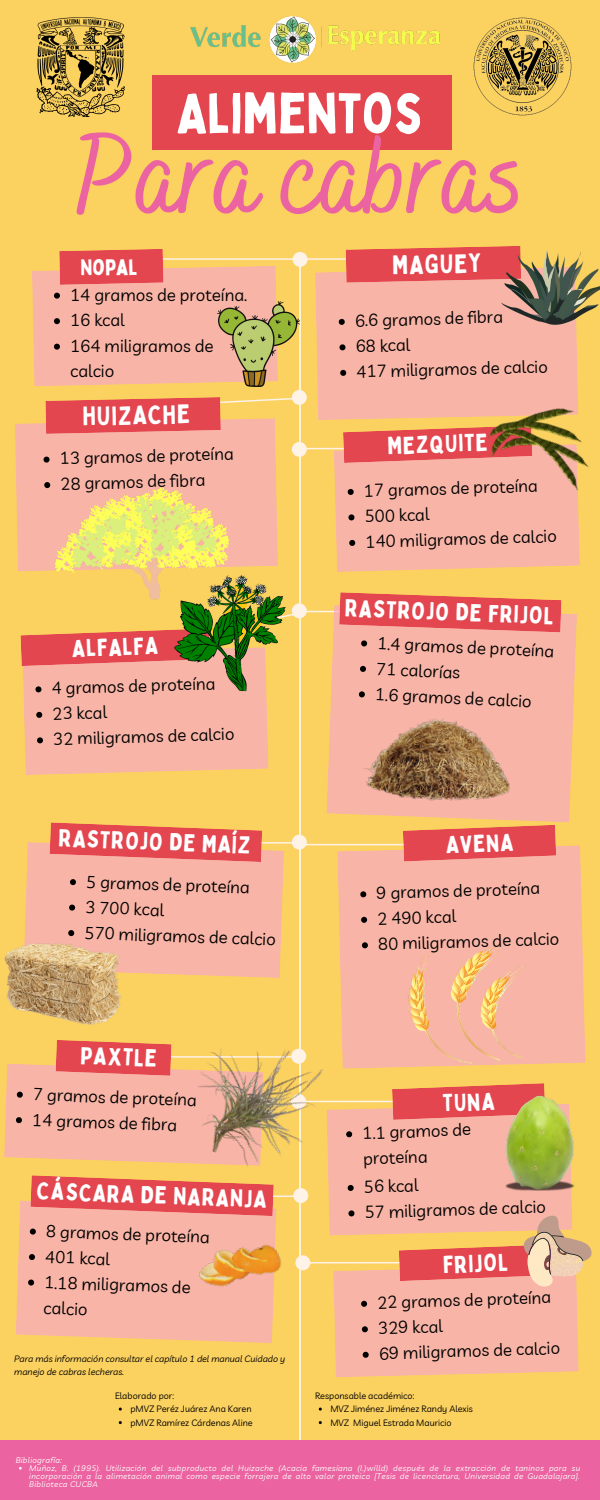
<style>
.page{position:relative;width:600px;height:1500px;background:#fbd160}
.page>*{position:absolute;margin:0;border:0;box-sizing:border-box;transform-origin:0 0}
.t1{font:500 113.5px "Bakerie Smooth";color:#eb63a0}
.t2{font:56px "Bobby Jones";color:#fff}
.t3{font:26px "Bobby Jones";color:#fff}
.t4{font:24px "Bobby Jones";color:#fff}
.t5{font:22px "Bobby Jones";color:#fff}
.t6{font:17px/25.5px "Livvic";color:#000}
.t7{font:9px "Livvic";color:#000}
.t8{font:italic 9px/13.5px "Livvic";color:#000}
.t9{font:italic 8px/8px "Livvic";letter-spacing:.04em;color:#fff;text-align:justify}
</style>
<div class="page">
<hr style="left:157px;top:258px;width:204px;height:2px;background:#fff2e7">
<hr style="left:300px;top:448px;width:86px;height:1px;background:#fff2e7">
<hr style="left:299px;top:258px;width:2px;height:1182px;background:#fff">
<hr style="left:293px;top:844px;width:156px;height:1px;background:#fff2e7">
<hr style="left:302px;top:611px;width:135px;height:1px;background:#fff2e7">
<svg style="left:337px;top:845px;width:249px;height:224px;background:#f8b6a0"></svg>
<div style="left:292px;top:603px;width:15px;height:15px;background:#fff2e7;border-radius:50%"></div>
<div style="left:293px;top:252px;width:15px;height:15px;background:#fff2e7;border-radius:50%"></div>
<div style="left:0;top:1440px;width:600px;height:60px;background:#eb63a0"></div>
<svg style="left:326px;top:605px;width:251px;height:218px;background:#f8b6a0"></svg>
<svg style="left:339px;top:592px;width:222px;height:40px;background:#e8605a"></svg>
<svg style="left:403px;top:825px;width:153px;height:36px;background:#e75a57"></svg>
<div style="left:152px;top:75px;width:300px;height:75px;background:#e44650"></div>
<svg style="left:32px;top:249px;width:246px;height:137px;background:#f5a993"></svg>
<img style="left:217px;top:301px;width:82px;height:86px">
<div style="left:315px;top:272px;width:263px;height:148px;background:#f8b4a6"></div>
<svg style="left:346px;top:246px;width:150px;height:37px;background:#e65456"></svg>
<svg style="left:339px;top:319px;width:6px;height:6px"></svg>
<svg style="left:339px;top:344px;width:7px;height:6px"></svg>
<svg style="left:340px;top:370px;width:6px;height:6px"></svg>
<svg style="left:334px;top:427px;width:246px;height:145px;background:#f4a593"></svg>
<img style="left:496px;top:246px;width:104px;height:97px">
<div style="left:15px;top:423px;width:263px;height:148px;background:#f8b4a6"></div>
<svg style="left:45px;top:397px;width:258px;height:37px"></svg>
<svg style="left:43px;top:457px;width:7px;height:6px"></svg>
<svg style="left:44px;top:482px;width:6px;height:6px"></svg>
<img style="left:53px;top:484px;width:176px;height:115px">
<img style="left:474px;top:373px;width:115px;height:138px">
<svg style="left:21px;top:610px;width:286px;height:165px"></svg>
<img style="left:171px;top:569px;width:119px;height:130px">
<hr style="left:114px;top:842px;width:179px;height:2px;background:#fff2e7">
<svg style="left:24px;top:822px;width:260px;height:156px;background:#f3a290"></svg>
<img style="left:400px;top:941px;width:146px;height:123px">
<svg style="left:4px;top:1040px;width:167px;height:123px;background:#f4a38e"></svg>
<img style="left:473px;top:17px;width:99px;height:99px">
<img style="left:36px;top:17px;width:89px;height:99px">
<img style="left:190px;top:16px;width:132px;height:46px">
<img style="left:328px;top:25px;width:112px;height:26px">
<img style="left:4px;top:941px;width:120px;height:84px">
<img style="left:353px;top:703px;width:170px;height:119px">
<div style="left:292px;top:390px;width:15px;height:15px;background:#fff2e7;border-radius:50%"></div>
<div style="left:292px;top:442px;width:15px;height:15px;background:#fff2e7;border-radius:50%"></div>
<div style="left:292px;top:835px;width:15px;height:15px;background:#fff2e7;border-radius:50%"></div>
<img style="left:171px;top:1020px;width:155px;height:163px">
<div style="left:16px;top:1200px;width:261px;height:143px;background:#f8b4a6"></div>
<hr style="left:148px;top:1196px;width:147px;height:1px;background:#fff2e7">
<svg style="left:30px;top:1175px;width:244px;height:41px;background:#e9645c"></svg>
<svg style="left:30px;top:1228px;width:6px;height:7px"></svg>
<svg style="left:29px;top:1254px;width:6px;height:6px"></svg>
<svg style="left:28px;top:1279px;width:6px;height:7px"></svg>
<img style="left:190px;top:1234px;width:92px;height:60px">
<hr style="left:306px;top:1262px;width:147px;height:1px;background:#fff2e7">
<div style="left:293px;top:1188px;width:15px;height:15px;background:#fff2e7;border-radius:50%"></div>
<div style="left:295px;top:1255px;width:15px;height:15px;background:#fff2e7;border-radius:50%"></div>
<svg style="left:360px;top:891px;width:6px;height:6px"></svg>
<svg style="left:361px;top:917px;width:6px;height:6px"></svg>
<svg style="left:362px;top:942px;width:6px;height:6px"></svg>
<svg style="left:361px;top:640px;width:6px;height:7px"></svg>
<svg style="left:360px;top:666px;width:6px;height:6px"></svg>
<svg style="left:359px;top:691px;width:6px;height:7px"></svg>
<svg style="left:326px;top:1083px;width:266px;height:294px"></svg>
<p class="t2" style="left:176px;top:78px;width:247px">ALIMENTOS</p>
<p class="t1" style="left:75px;top:109px;width:452px">Para cabras</p>
<p class="t5" style="left:81px;top:253px;width:58px">NOPAL</p>
<p class="t6" style="left:70px;top:282px;width:179px">14 gramos de proteína.</p>
<p class="t6" style="left:70px;top:307px;width:56px">16 kcal</p>
<p class="t6" style="left:70px;top:333px;width:145px">164 miligramos de calcio</p>
<p class="t3" style="left:83px;top:400px;width:109px;rotate:-1deg">HUIZACHE</p>
<p class="t6" style="left:59px;top:446px;width:176px;rotate:-2deg">13 gramos de proteína</p>
<p class="t6" style="left:60px;top:471px;width:147px;rotate:-2deg">28 gramos de fibra</p>
<p class="t4" style="left:71px;top:633px;width:88px;rotate:-2deg">ALFALFA</p>
<p class="t6" style="left:51px;top:676px;width:165px;rotate:-2deg">4 gramos de proteína</p>
<p class="t6" style="left:52px;top:701px;width:56px;rotate:-2deg">23 kcal</p>
<p class="t6" style="left:53px;top:726px;width:183px;rotate:-2deg">32 miligramos de calcio</p>
<p class="t4" style="left:59px;top:823px;width:193px;rotate:2deg">RASTROJO DE MAÍZ</p>
<p class="t6" style="left:87px;top:869px;width:165px;rotate:2deg">5 gramos de proteína</p>
<p class="t6" style="left:86px;top:894px;width:80px;rotate:2deg">3 700 kcal</p>
<p class="t6" style="left:85px;top:920px;width:193px;rotate:2deg">570 miligramos de calcio</p>
<p class="t3" style="left:392px;top:248px;width:90px;rotate:-1deg">MAGUEY</p>
<p class="t6" style="left:354px;top:308px;width:150px;rotate:-2deg">6.6 gramos de fibra</p>
<p class="t6" style="left:355px;top:333px;width:56px;rotate:-2deg">68 kcal</p>
<p class="t6" style="left:356px;top:359px;width:193px;rotate:-2deg">417 miligramos de calcio</p>
<p class="t4" style="left:387px;top:430px;width:102px;rotate:-2deg">MEZQUITE</p>
<p class="t6" style="left:363px;top:478px;width:176px;rotate:-2deg">17 gramos de proteína</p>
<p class="t6" style="left:364px;top:503px;width:66px;rotate:-2deg">500 kcal</p>
<p class="t6" style="left:365px;top:529px;width:193px;rotate:-2deg">140 miligramos de calcio</p>
<p class="t4" style="left:345px;top:593px;width:210px;rotate:2deg">RASTROJO DE FRIJOL</p>
<p class="t6" style="left:378px;top:629px;width:179px;rotate:3deg">1.4 gramos de proteína</p>
<p class="t6" style="left:377px;top:655px;width:86px;rotate:3deg">71 calorías</p>
<p class="t6" style="left:376px;top:680px;width:158px;rotate:3deg">1.6 gramos de calcio</p>
<p class="t4" style="left:445px;top:830px;width:69px;rotate:-2deg">AVENA</p>
<p class="t6" style="left:376px;top:880px;width:165px;rotate:-2deg">9 gramos de proteína</p>
<p class="t6" style="left:377px;top:906px;width:80px;rotate:-2deg">2 490 kcal</p>
<p class="t6" style="left:378px;top:931px;width:183px;rotate:-2deg">80 miligramos de calcio</p>
<p class="t4" style="left:81px;top:1040px;width:78px;rotate:2deg">PAXTLE</p>
<p class="t6" style="left:33px;top:1081px;width:165px;rotate:2deg">7 gramos de proteína</p>
<p class="t6" style="left:33px;top:1107px;width:147px;rotate:2deg">14 gramos de fibra</p>
<p class="t4" style="left:37px;top:1176px;width:232px;rotate:2deg">CÁSCARA DE NARANJA</p>
<p class="t6" style="left:46px;top:1218px;width:165px;rotate:2deg">8 gramos de proteína</p>
<p class="t6" style="left:46px;top:1244px;width:66px;rotate:2deg">401 kcal</p>
<p class="t6" style="left:45px;top:1269px;width:148px;rotate:2deg">1.18 miligramos de calcio</p>
<p class="t8" style="left:14px;top:1352px;width:273px">Para más información consultar el capítulo 1 del manual Cuidado y manejo de cabras lecheras.</p>
<p class="t7" style="left:115px;top:1390px;width:60px">Elaborado por:</p>
<p class="t7" style="left:130px;top:1403px;width:123px">pMVZ Peréz Juárez Ana Karen</p>
<p class="t7" style="left:130px;top:1417px;width:124px">pMVZ Ramírez Cárdenas Aline</p>
<p class="t4" style="left:442px;top:1088px;width:53px;rotate:-2deg">TUNA</p>
<p class="t6" style="left:362px;top:1120px;width:110px;rotate:-2deg">1.1 gramos de proteína</p>
<p class="t6" style="left:363px;top:1174px;width:56px;rotate:-2deg">56 kcal</p>
<p class="t6" style="left:364px;top:1199px;width:183px;rotate:-2deg">57 miligramos de calcio</p>
<p class="t4" style="left:443px;top:1249px;width:67px;rotate:-2deg">FRIJOL</p>
<p class="t6" style="left:377px;top:1290px;width:176px;rotate:-2deg">22 gramos de proteína</p>
<p class="t6" style="left:378px;top:1315px;width:66px;rotate:-2deg">329 kcal</p>
<p class="t6" style="left:378px;top:1341px;width:183px;rotate:-2deg">69 miligramos de calcio</p>
<p class="t7" style="left:315px;top:1390px;width:101px">Responsable académico:</p>
<p class="t7" style="left:330px;top:1403px;width:144px">MVZ Jiménez Jiménez Randy Alexis</p>
<p class="t7" style="left:330px;top:1417px;width:123px">MVZ Miguel Estrada Mauricio</p>
<p class="t9" style="left:16px;top:1456px;width:48px">Bibliografía:</p>
<p class="t9" style="left:29px;top:1464px;width:552px">Muñoz, B. (1995). Utilización del subproducto del Huizache (Acacia famesíana (I.)wílld) después de la extracción de taninos para su incorporación a la alimetación animal como especie forrajera de alto valor proteico [Tesis de licenciatura, Universidad de Guadalajara].<br>Biblioteca CUCBA</p>
</div>
